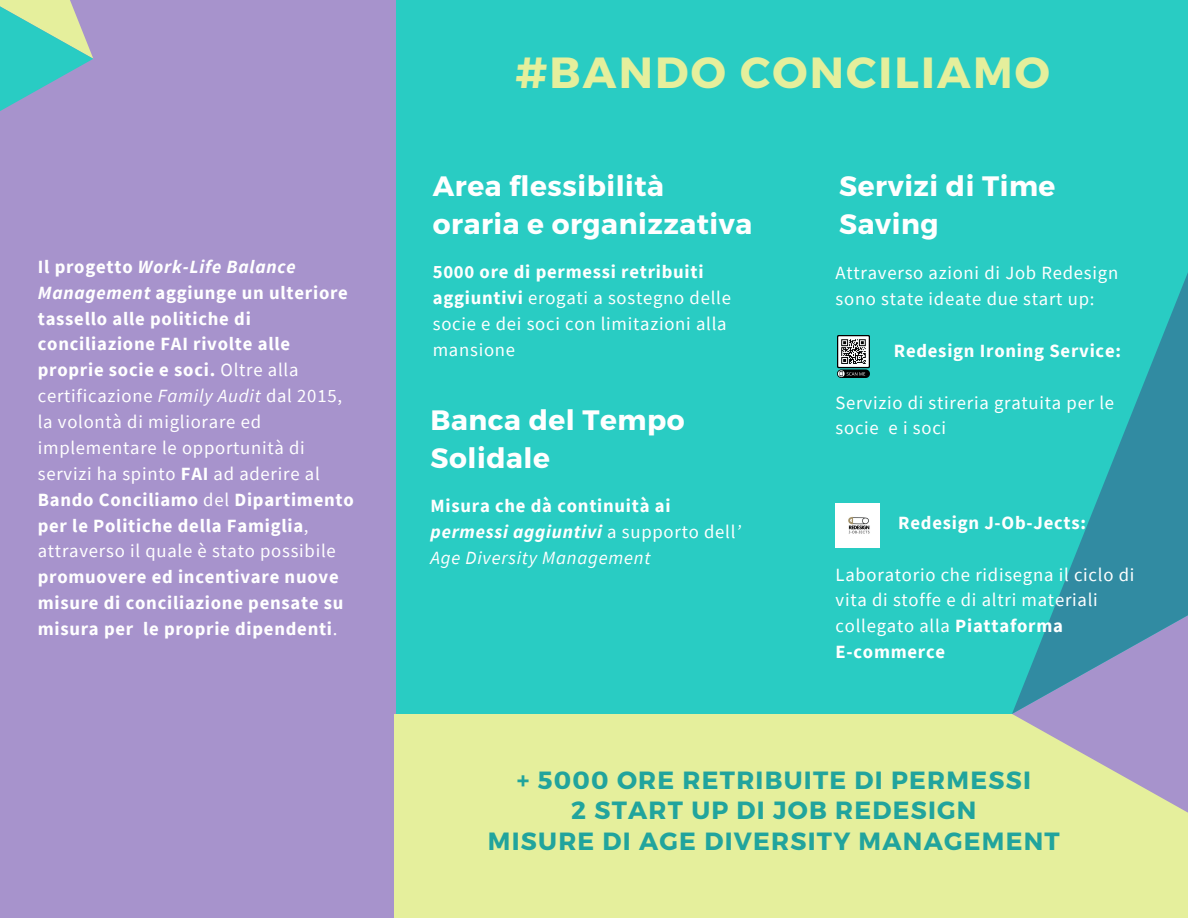
<style>
.page{position:relative;width:1188px;height:918px;background:#29ccc3}
.page>*{position:absolute;margin:0;border:0;box-sizing:border-box;transform-origin:0 0}
.t1{font:700 43.65px "Montserrat";letter-spacing:.05em;color:#e5ef9c}
.t2{font:700 28.05px/38.2px "Montserrat";letter-spacing:.02em;color:#fff}
.t3{font:700 24.9px/30.3px "Montserrat";letter-spacing:.05em;color:#21a49d;text-align:center}
.t4{font:700 18.75px/25.8px "Source Sans Pro";letter-spacing:.04em;color:#fff}
.t5{font:18.75px/25.8px "Source Sans Pro";letter-spacing:.04em;color:#fff}
.s1{font-style:italic}
.s2{font-weight:400}
.s3{font-weight:400;font-style:italic}
.s4{font-weight:700}
</style>
<div class="page">
<div style="left:0;top:0;width:396px;height:918px;background:#a793cc"></div>
<div style="left:395px;top:714px;width:793px;height:204px;background:#e5ef9c"></div>
<svg style="left:1012px;top:714px;width:176px;height:99px"></svg>
<svg style="left:1012px;top:273px;width:176px;height:441px"></svg>
<svg style="left:0;top:0;width:93px;height:111px"></svg>
<img style="left:838px;top:336px;width:31px;height:41px">
<img style="left:836px;top:503px;width:43px;height:44px">
<h2 class="t4" style="left:38px;top:253px;width:317px">Il progetto <span class="s1">Work-Life Balance Management</span> aggiunge un ulteriore tassello alle politiche di conciliazione FAI rivolte alle proprie socie e soci. <span class="s2">Oltre alla certificazione</span> <span class="s3">Family Audit</span> <span class="s2">dal 2015, la volontà di migliorare ed implementare le opportunità di servizi ha spinto</span> FAI <span class="s2">ad aderire al </span>Bando Conciliamo <span class="s2">del</span> Dipartimento per le Politiche della Famiglia<span class="s2">, attraverso il quale è stato possibile </span>promuovere ed incentivare nuove misure di conciliazione pensate su misura per le proprie dipendenti<span class="s2">.</span></h2>
<p class="t1" style="left:515px;top:44px;width:536px">#BANDO CONCILIAMO</p>
<p class="t2" style="left:433px;top:166px;width:321px">Area flessibilità oraria e organizzativa</p>
<h4 class="t5" style="left:433px;top:259px;width:300px"><span class="s4">5000 ore di permessi retribuiti aggiuntivi</span> erogati a sostegno delle socie e dei soci con limitazioni alla mansione</h4>
<p class="t2" style="left:431px;top:399px;width:256px">Banca del Tempo<br>Solidale</p>
<p class="t4" style="left:431px;top:493px;width:312px">Misura che dà continuità ai <span class="s1">permessi aggiuntivi</span> <span class="s2">a supporto dell</span><span class="s3">’<br>Age Diversity Management</span></p>
<p class="t2" style="left:839px;top:166px;width:218px">Servizi di Time<br>Saving</p>
<p class="t5" style="left:836px;top:260px;width:284px">Attraverso azioni di Job Redesign sono state ideate due start up:</p>
<p class="t4" style="left:894px;top:337px;width:229px">Redesign Ironing Service:</p>
<h1 class="t5" style="left:836px;top:389px;width:280px">Servizio di stireria gratuita per le socie e i soci</h1>
<h4 class="t4" style="left:898px;top:509px;width:189px">Redesign J-Ob-Jects:</h4>
<p class="t5" style="left:836px;top:561px;width:300px">Laboratorio che ridisegna il ciclo di vita di stoffe e di altri materiali</p>
<p class="t5" style="left:836px;top:613px;width:229px">collegato alla <span class="s4">Piattaforma</span></p>
<p class="t4" style="left:836px;top:639px;width:111px">E-commerce</p>
<h2 class="t3" style="left:488px;top:764px;width:573px">+ 5000 ORE RETRIBUITE DI PERMESSI<br>2 START UP DI JOB REDESIGN<br>MISURE DI AGE DIVERSITY MANAGEMENT</h2>
</div>
